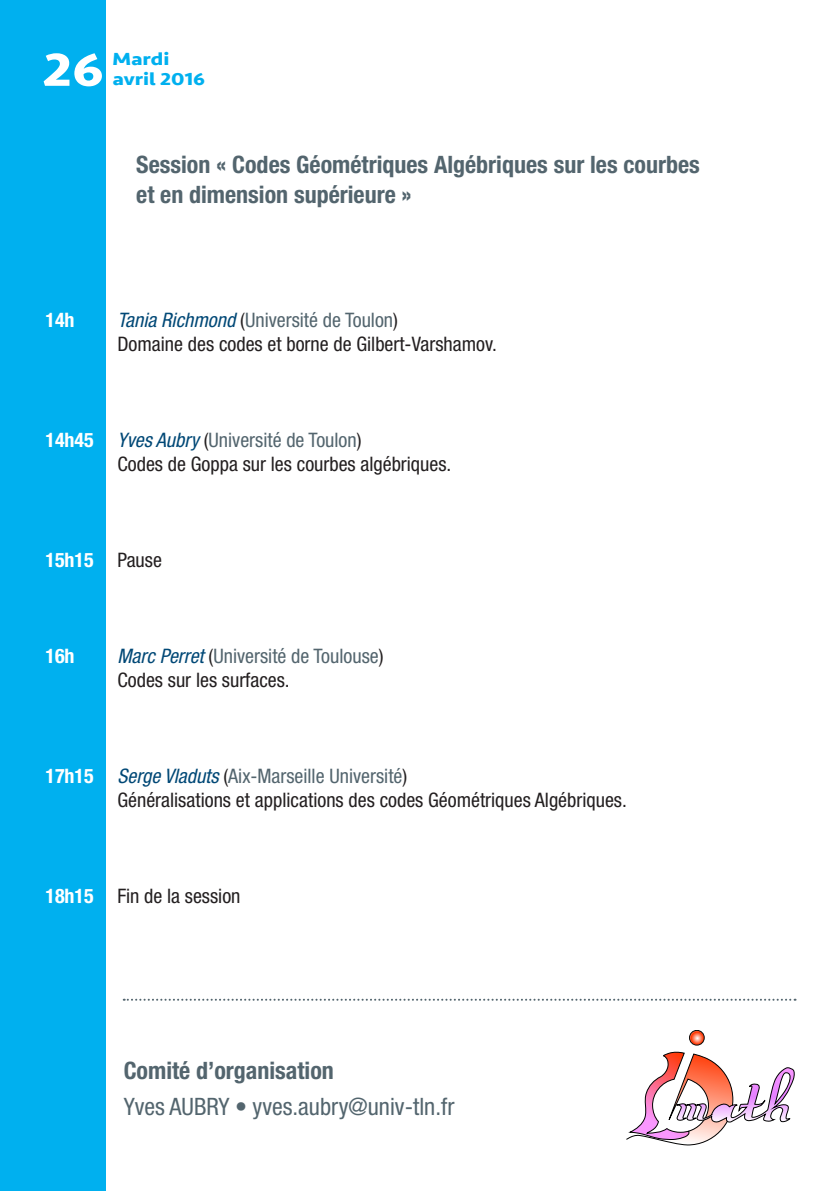
<style>
.page{position:relative;width:840px;height:1191px;background:#fff}
.page>*{position:absolute;margin:0;border:0;box-sizing:border-box;transform-origin:0 0}
.t1{font:700 48px "Seravek";color:#fff;scale:1.2 1}
.t2{font:700 condensed 24px/30.4px "Helvetica Neue";color:#53656e}
.t3{font:condensed 24px "Helvetica Neue";color:#53656e}
.t4{font:condensed 20px/24px "Helvetica Neue";color:#231f20}
.t5{font:700 condensed 20px "Helvetica Neue";color:#fff}
.t6{font:700 18px "Seravek";color:#00b0ef;scale:1.2 1}
.s1{font-style:italic;color:#004876}
.s2{color:#53656e}
.s3{font-weight:700;color:#fff}
.s4{font-weight:400;color:#231f20}
</style>
<div class="page">
<div style="left:0;top:0;width:105px;height:1191px;background:#00b0ef"></div>
<svg style="left:689px;top:1030px;width:14px;height:15px"></svg>
<div style="left:688px;top:1030px;width:16px;height:15px;border:1px solid #0a0a0a;border-radius:50%"></div>
<svg style="left:626px;top:1051px;width:168px;height:94px"></svg>
<svg style="left:124px;top:998px;width:671px;height:2px"></svg>
<h1 class="t1" style="left:43px;top:31px;width:52px">26</h1>
<p class="t6" style="left:112px;top:44px;width:49px">Mardi</p>
<p class="t6" style="left:112px;top:64px;width:79px">avril 2016</p>
<p class="t2" style="left:136px;top:149px;width:565px">Session « Codes Géométriques Algébriques sur les courbes et en dimension supérieure »</p>
<p class="t5" style="left:45px;top:307px;width:31px">14h</p>
<p class="t4" style="left:117px;top:307px;width:380px"><span class="s1">Tania Richmond</span> (<span class="s2">Université de Toulon</span>)<br>Domaine des codes et borne de Gilbert-Varshamov.</p>
<p class="t4" style="left:117px;top:427px;width:335px;text-indent:-72px"><span class="s3">14h45</span> <span class="s1">Yves Aubry</span> (<span class="s2">Université de Toulon</span>)<br>Codes de Goppa sur les courbes algébriques.</p>
<p class="t5" style="left:45px;top:547px;width:118px">15h15 <span class="s4">Pause</span></p>
<p class="t5" style="left:45px;top:643px;width:31px">16h</p>
<p class="t4" style="left:117px;top:643px;width:267px"><span class="s1">Marc Perret</span> (<span class="s2">Université de Toulouse</span>)<br>Codes sur les surfaces.</p>
<p class="t4" style="left:117px;top:763px;width:510px;text-indent:-72px"><span class="s3">17h15</span> <span class="s1">Serge Vladuts</span> (<span class="s2">Aix-Marseille Université</span>)<br>Généralisations et applications des codes Géométriques Algébriques.</p>
<p class="t4" style="left:45px;top:883px;width:196px"><span class="s3">18h15</span> Fin de la session</p>
<p class="t2" style="left:124px;top:1055px;width:211px">Comité d’organisation</p>
<p class="t3" style="left:124px;top:1093px;width:332px">Yves AUBRY • yves.aubry@univ-tln.fr</p>
</div>
